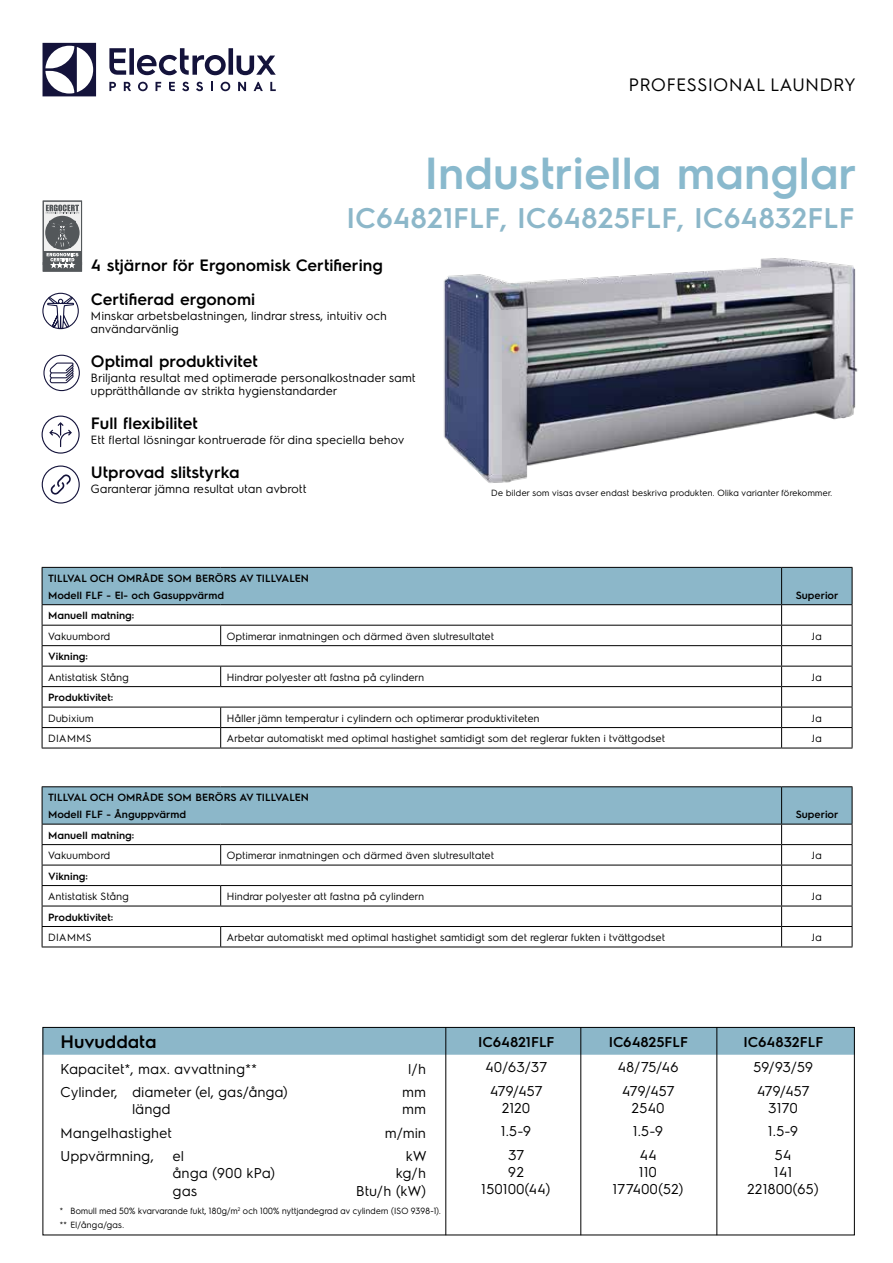
<style>
.page{position:relative;width:893px;height:1263px;background:#fff}
.page>*{position:absolute;margin:0;border:0;box-sizing:border-box;transform-origin:0 0}
.t1{font:600 45px "Electrolux Sans";color:#89b9cd}
.t2{font:600 28.5px "Electrolux Sans";color:#8cb7c9}
.t3{font:18px "Electrolux Sans";color:#000}
.t4{font:600 18px "Electrolux Sans";color:#000}
.t5{font:600 16.5px/34.3px "Electrolux Sans";color:#000}
.t6{font:14.25px "Electrolux Sans";color:#000}
.t7{font:600 14.25px "Electrolux Sans";color:#000}
.t8{font:12px/12.8px "Electrolux Sans";color:#000}
.t9{font:10.5px "Electrolux Sans";color:#000}
.t10{font:600 10.5px/16.8px "Electrolux Sans";color:#000}
.t11{font:9px/14px "Electrolux Sans";letter-spacing:-.01em;color:#000;scale:.96 1}
.t12{font:9px "Electrolux Sans";letter-spacing:-.01em;color:#000}
</style>
<div class="page">
<svg style="left:43px;top:43px;width:53px;height:53px"></svg>
<svg style="left:109px;top:48px;width:167px;height:27px"></svg>
<svg style="left:270px;top:82px;width:6px;height:9px"></svg>
<svg style="left:221px;top:82px;width:9px;height:9px"></svg>
<svg style="left:211px;top:82px;width:2px;height:9px"></svg>
<svg style="left:196px;top:82px;width:7px;height:9px"></svg>
<svg style="left:182px;top:82px;width:7px;height:9px"></svg>
<svg style="left:169px;top:82px;width:6px;height:9px"></svg>
<svg style="left:156px;top:82px;width:5px;height:9px"></svg>
<svg style="left:138px;top:82px;width:10px;height:9px"></svg>
<svg style="left:124px;top:82px;width:7px;height:9px"></svg>
<svg style="left:109px;top:82px;width:7px;height:9px"></svg>
<svg style="left:254px;top:82px;width:9px;height:9px"></svg>
<svg style="left:238px;top:82px;width:8px;height:9px"></svg>
<img style="left:443px;top:258px;width:415px;height:225px">
<div style="left:45px;top:1029px;width:808px;height:26px;background:#8cb7c9"></div>
<div style="left:43px;top:1027px;width:812px;height:208px;border:1px solid #000"></div>
<hr style="left:445px;top:1027px;width:1px;height:208px;background:#000">
<hr style="left:580px;top:1027px;width:1px;height:208px;background:#000">
<hr style="left:716px;top:1027px;width:1px;height:208px;background:#000">
<svg style="left:43px;top:201px;width:39px;height:70px"></svg>
<svg style="left:47px;top:296px;width:28px;height:34px"></svg>
<div style="left:42px;top:293px;width:37px;height:36px;border:1px solid #14133b;border-radius:50%"></div>
<div style="left:43px;top:355px;width:37px;height:36px;border:1px solid #14133b;border-radius:50%"></div>
<svg style="left:49px;top:363px;width:25px;height:20px"></svg>
<svg style="left:42px;top:465px;width:38px;height:39px"></svg>
<svg style="left:42px;top:416px;width:38px;height:38px"></svg>
<hr style="left:42px;top:748px;width:179px;height:1px;background:#000">
<hr style="left:221px;top:748px;width:561px;height:1px;background:#000">
<svg style="left:42px;top:567px;width:811px;height:181px"></svg>
<hr style="left:782px;top:748px;width:70px;height:1px;background:#000">
<hr style="left:42px;top:786px;width:179px;height:1px;background:#000">
<hr style="left:221px;top:786px;width:561px;height:1px;background:#000">
<hr style="left:782px;top:786px;width:70px;height:1px;background:#000">
<hr style="left:42px;top:946px;width:179px;height:1px;background:#000">
<hr style="left:221px;top:946px;width:561px;height:1px;background:#000">
<svg style="left:42px;top:787px;width:811px;height:159px"></svg>
<hr style="left:782px;top:946px;width:70px;height:1px;background:#000">
<h3 class="t3" style="left:629px;top:72px;width:229px">PROFESSIONAL LAUNDRY</h3>
<h1 class="t1" style="left:424px;top:142px;width:434px">Industriella manglar</h1>
<h2 class="t2" style="left:346px;top:198px;width:510px">IC64821FLF, IC64825FLF, IC64832FLF</h2>
<h3 class="t5" style="left:91px;top:247px;width:293px">4 stjärnor för Ergonomisk Certifiering<br>Certifierad ergonomi</h3>
<p class="t8" style="left:91px;top:308px;width:298px">Minskar arbetsbelastningen, lindrar stress, intuitiv och användarvänlig</p>
<h3 class="t5" style="left:91px;top:343px;width:168px">Optimal produktivitet</h3>
<p class="t8" style="left:91px;top:370px;width:326px">Briljanta resultat med optimerade personalkostnader samt upprätthållande av strikta hygienstandarder</p>
<h3 class="t5" style="left:91px;top:405px;width:108px">Full flexibilitet</h3>
<p class="t8" style="left:91px;top:432px;width:315px">Ett flertal lösningar kontruerade för dina speciella behov</p>
<h3 class="t5" style="left:91px;top:454px;width:150px">Utprovad slitstyrka</h3>
<p class="t8" style="left:91px;top:482px;width:217px">Garanterar jämna resultat utan avbrott</p>
<p class="t10" style="left:48px;top:569px;width:262px">TILLVAL OCH OMRÅDE SOM BERÖRS AV TILLVALEN<br>Modell FLF - El- och Gasuppvärmd</p>
<p class="t12" style="left:491px;top:486px;width:343px">De bilder som visas avser endast beskriva produkten. Olika varianter förekommer.</p>
<p class="t10" style="left:796px;top:586px;width:44px">Superior</p>
<p class="t10" style="left:48px;top:606px;width:88px">Manuell matning:</p>
<p class="t9" style="left:48px;top:629px;width:64px">Vakuumbord</p>
<p class="t9" style="left:227px;top:629px;width:269px">Optimerar inmatningen och därmed även slutresultatet</p>
<p class="t9" style="left:812px;top:629px;width:12px">Ja</p>
<p class="t10" style="left:48px;top:647px;width:41px">Vikning:</p>
<p class="t9" style="left:48px;top:669px;width:83px">Antistatisk Stång</p>
<p class="t9" style="left:227px;top:669px;width:199px">Hindrar polyester att fastna på cylindern</p>
<p class="t9" style="left:812px;top:669px;width:12px">Ja</p>
<p class="t10" style="left:48px;top:688px;width:67px">Produktivitet:</p>
<p class="t9" style="left:48px;top:710px;width:47px">Dubixium</p>
<p class="t9" style="left:227px;top:710px;width:315px">Håller jämn temperatur i cylindern och optimerar produktiviteten</p>
<p class="t9" style="left:812px;top:710px;width:12px">Ja</p>
<p class="t9" style="left:48px;top:731px;width:45px">DIAMMS</p>
<p class="t9" style="left:227px;top:731px;width:440px">Arbetar automatiskt med optimal hastighet samtidigt som det reglerar fukten i tvättgodset</p>
<p class="t9" style="left:812px;top:731px;width:12px">Ja</p>
<p class="t10" style="left:48px;top:788px;width:262px">TILLVAL OCH OMRÅDE SOM BERÖRS AV TILLVALEN<br>Modell FLF - Ånguppvärmd</p>
<p class="t10" style="left:796px;top:805px;width:44px">Superior</p>
<p class="t10" style="left:48px;top:826px;width:88px">Manuell matning:</p>
<p class="t9" style="left:48px;top:848px;width:64px">Vakuumbord</p>
<p class="t9" style="left:227px;top:848px;width:269px">Optimerar inmatningen och därmed även slutresultatet</p>
<p class="t9" style="left:812px;top:848px;width:12px">Ja</p>
<p class="t10" style="left:48px;top:867px;width:41px">Vikning:</p>
<p class="t9" style="left:48px;top:889px;width:83px">Antistatisk Stång</p>
<p class="t9" style="left:227px;top:889px;width:199px">Hindrar polyester att fastna på cylindern</p>
<p class="t9" style="left:812px;top:889px;width:12px">Ja</p>
<p class="t10" style="left:48px;top:908px;width:67px">Produktivitet:</p>
<p class="t9" style="left:48px;top:930px;width:45px">DIAMMS</p>
<p class="t9" style="left:227px;top:930px;width:440px">Arbetar automatiskt med optimal hastighet samtidigt som det reglerar fukten i tvättgodset</p>
<p class="t9" style="left:812px;top:930px;width:12px">Ja</p>
<h3 class="t4" style="left:60px;top:1029px;width:98px">Huvuddata</h3>
<h3 class="t6" style="left:60px;top:1059px;width:199px">Kapacitet*, max. avvattning**</h3>
<h3 class="t6" style="left:409px;top:1059px;width:19px">l/h</h3>
<h3 class="t6" style="left:60px;top:1082px;width:229px">Cylinder, diameter (el, gas/ånga)</h3>
<h3 class="t6" style="left:402px;top:1082px;width:25px">mm</h3>
<h3 class="t6" style="left:132px;top:1099px;width:40px">längd</h3>
<h3 class="t6" style="left:402px;top:1099px;width:25px">mm</h3>
<h3 class="t6" style="left:60px;top:1123px;width:113px">Mangelhastighet</h3>
<h3 class="t6" style="left:385px;top:1123px;width:43px">m/min</h3>
<h3 class="t6" style="left:60px;top:1146px;width:95px">Uppvärmning,</h3>
<h3 class="t6" style="left:173px;top:1146px;width:13px">el</h3>
<h3 class="t6" style="left:406px;top:1146px;width:22px">kW</h3>
<h3 class="t6" style="left:173px;top:1163px;width:104px">ånga (900 kPa)</h3>
<h3 class="t6" style="left:396px;top:1163px;width:32px">kg/h</h3>
<h3 class="t6" style="left:173px;top:1180px;width:26px">gas</h3>
<h3 class="t6" style="left:356px;top:1180px;width:72px">Btu/h (kW)</h3>
<p class="t11" style="left:60px;top:1203px;width:399px">* Bomull med 50% kvarvarande fukt, 180g/m<sup>2</sup> och 100% nyttjandegrad av cylindern (ISO 9398-1). ** El/ånga/gas.</p>
<h3 class="t7" style="left:478px;top:1031px;width:78px">IC64821FLF</h3>
<h3 class="t7" style="left:609px;top:1031px;width:81px">IC64825FLF</h3>
<h3 class="t7" style="left:743px;top:1031px;width:81px">IC64832FLF</h3>
<h3 class="t6" style="left:486px;top:1057px;width:64px">40/63/37</h3>
<h3 class="t6" style="left:618px;top:1057px;width:63px">48/75/46</h3>
<h3 class="t6" style="left:753px;top:1057px;width:61px">59/93/59</h3>
<h3 class="t6" style="left:490px;top:1080px;width:55px">479/457</h3>
<h3 class="t6" style="left:622px;top:1080px;width:55px">479/457</h3>
<h3 class="t6" style="left:757px;top:1080px;width:55px">479/457</h3>
<h3 class="t6" style="left:502px;top:1098px;width:30px">2120</h3>
<h3 class="t6" style="left:632px;top:1098px;width:35px">2540</h3>
<h3 class="t6" style="left:768px;top:1098px;width:31px">3170</h3>
<h3 class="t6" style="left:501px;top:1121px;width:32px">1.5-9</h3>
<h3 class="t6" style="left:633px;top:1121px;width:32px">1.5-9</h3>
<h3 class="t6" style="left:768px;top:1121px;width:32px">1.5-9</h3>
<h3 class="t6" style="left:508px;top:1145px;width:18px">37</h3>
<h3 class="t6" style="left:640px;top:1145px;width:19px">44</h3>
<h3 class="t6" style="left:775px;top:1145px;width:19px">54</h3>
<h3 class="t6" style="left:508px;top:1162px;width:18px">92</h3>
<h3 class="t6" style="left:639px;top:1162px;width:20px">110</h3>
<h3 class="t6" style="left:774px;top:1162px;width:20px">141</h3>
<h3 class="t6" style="left:482px;top:1179px;width:71px">150100(44)</h3>
<h3 class="t6" style="left:613px;top:1179px;width:72px">177400(52)</h3>
<h3 class="t6" style="left:748px;top:1179px;width:73px">221800(65)</h3>
</div>
